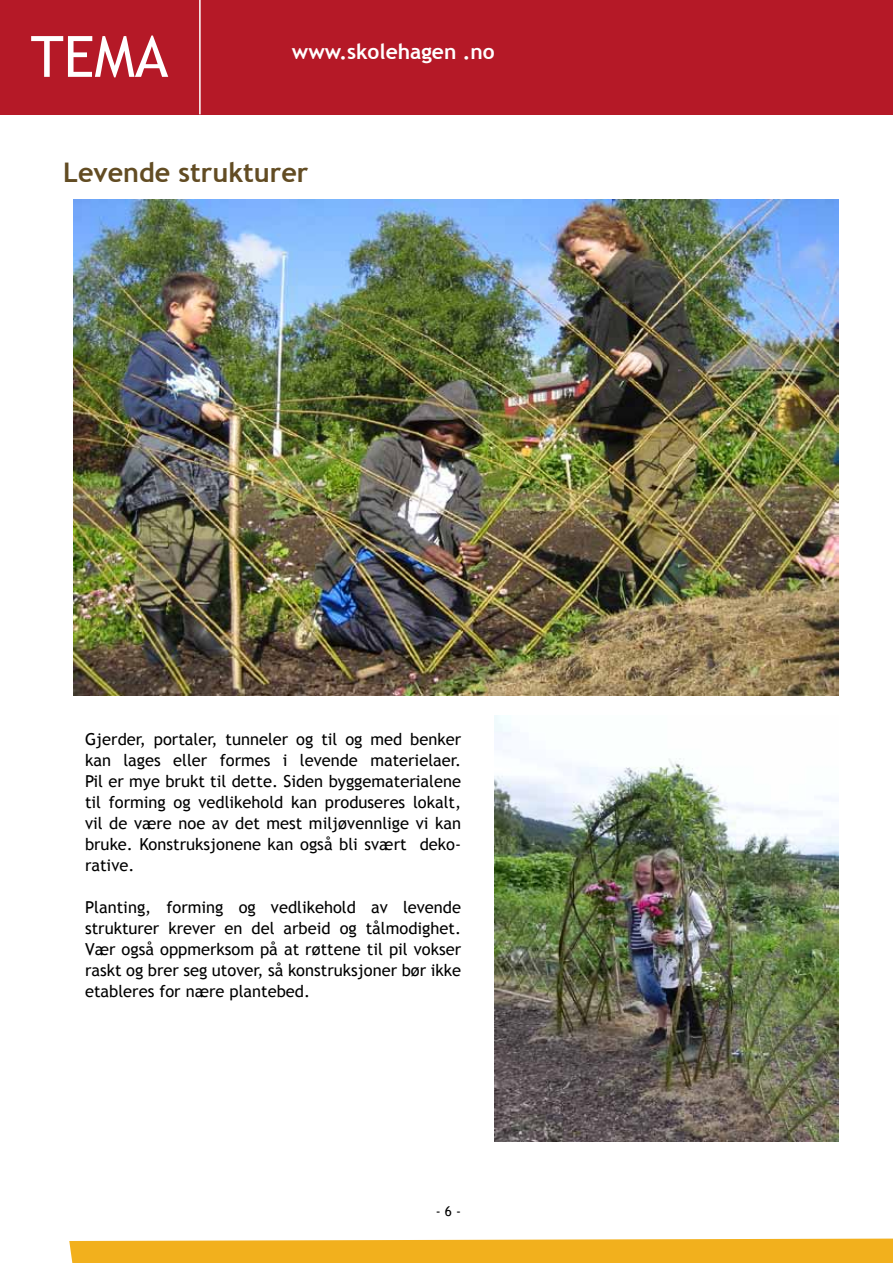
<style>
.page{position:relative;width:893px;height:1263px;background:#fff}
.page>*{position:absolute;margin:0;border:0;box-sizing:border-box;transform-origin:0 0}
.t1{font:57px "Trebuchet MS";color:#fff}
.t2{font:700 27px "Trebuchet MS";color:#624c23}
.t3{font:700 21px "Trebuchet MS";color:#fff}
.t4{font:16.5px/21px "Trebuchet MS";color:#000;text-align:justify}
.t5{font:13.5px "Trebuchet MS";color:#000}
</style>
<div class="page">
<div style="left:0;top:0;width:893px;height:114px;background:#b51927"></div>
<hr style="left:199px;top:0;width:2px;height:114px;background:#fff">
<svg style="left:69px;top:1238px;width:824px;height:25px;background:#f2b52d"></svg>
<img style="left:74px;top:200px;width:765px;height:495px">
<img style="left:494px;top:716px;width:345px;height:425px">
<h1 class="t1" style="left:31px;top:23px;width:139px">TEMA</h1>
<p class="t3" style="left:292px;top:39px;width:204px">www.skolehagen .no</p>
<h2 class="t2" style="left:63px;top:155px;width:247px">Levende strukturer</h2>
<p class="t4" style="left:85px;top:729px;width:378px">Gjerder, portaler, tunneler og til og med benker kan lages eller formes i levende materielaer.<br>Pil er mye brukt til dette. Siden byggematerialene til forming og vedlikehold kan produseres lokalt, vil de være noe av det mest miljøvennlige vi kan bruke. Konstruksjonene kan også bli svært deko&shy;rative.</p>
<p class="t4" style="left:85px;top:897px;width:378px">Planting, forming og vedlikehold av levende strukturer krever en del arbeid og tålmodighet.<br>Vær også oppmerksom på at røttene til pil vokser raskt og brer seg utover, så konstruksjoner bør ikke etableres for nære plantebed.</p>
<p class="t5" style="left:436px;top:1203px;width:27px">- 6 -</p>
</div>
